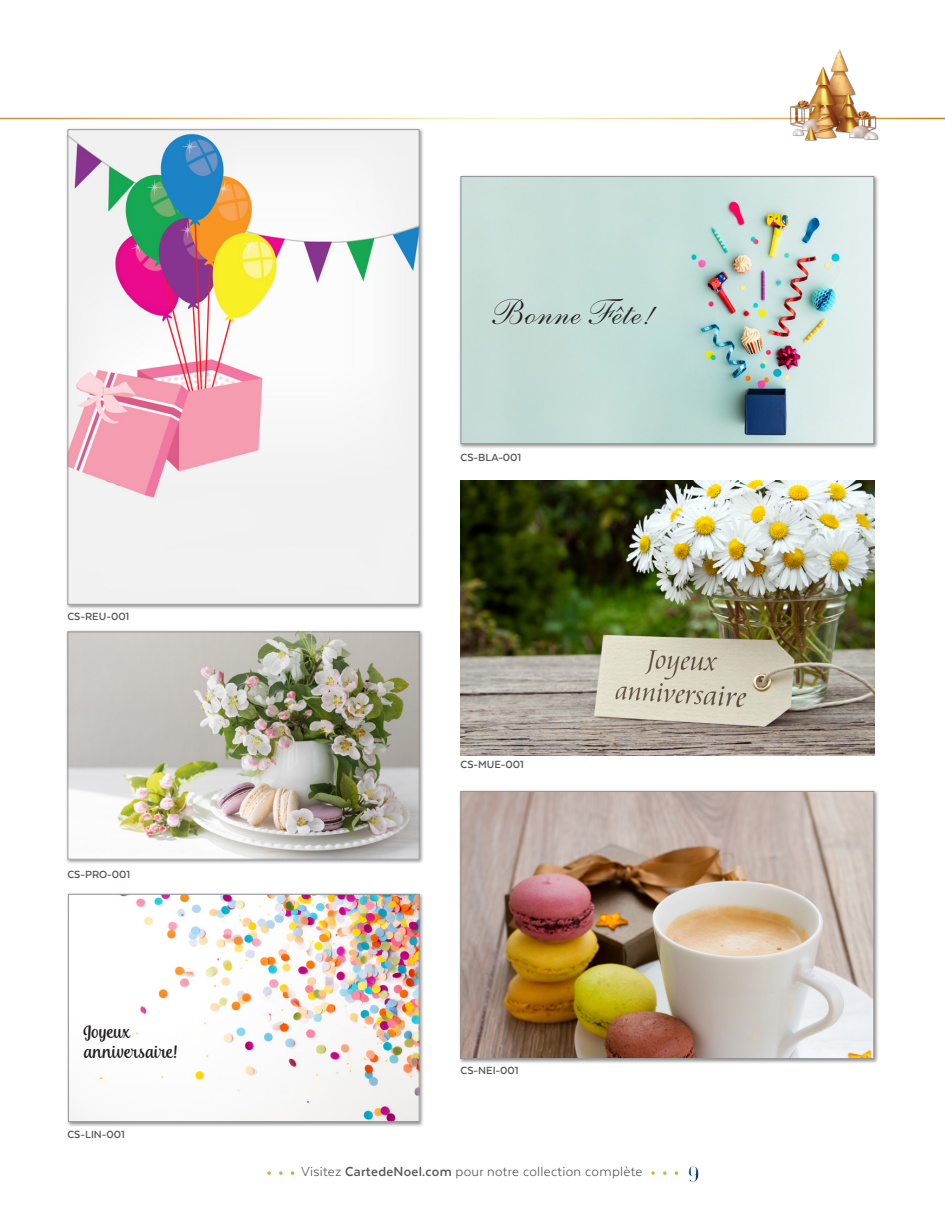
<style>
.page{position:relative;width:945px;height:1215px;background:#fff}
.page>*{position:absolute;margin:0;border:0;box-sizing:border-box;transform-origin:0 0}
.texte{font:36px "Shelley LT Std Script";letter-spacing:.02em;color:#231f20}
.texte-2{font:18px/19.5px "Andalusia";letter-spacing:.02em;color:#231f20}
.t1{font:15px "Texta";letter-spacing:.02em;color:#57585a}
.Codes{font:700 12px "Texta";color:#57585a}
.s1{font-family:"Crimson Text";font-size:16.65px;color:#fff}
.s2{font-weight:700}
.s3{font-family:"Mona Lisa Solid ITCTT";font-size:25.5px;color:#fff}
</style>
<div class="page">
<div style="left:65px;top:127px;width:359px;height:483px;background:#231f20;opacity:.5"></div>
<img style="left:70px;top:131px;width:348px;height:472px">
<div style="left:65px;top:630px;width:359px;height:235px;background:#231f20;opacity:.5"></div>
<img style="left:70px;top:634px;width:348px;height:224px">
<div style="left:68px;top:632px;width:352px;height:228px;border:1px solid #939598"></div>
<div style="left:458px;top:789px;width:421px;height:275px;background:#231f20;opacity:.5"></div>
<img style="left:463px;top:793px;width:409px;height:264px">
<div style="left:461px;top:791px;width:413px;height:268px;border:1px solid #939598"></div>
<div style="left:458px;top:174px;width:421px;height:275px;background:#231f20;opacity:.5"></div>
<img style="left:463px;top:178px;width:409px;height:264px">
<div style="left:461px;top:176px;width:413px;height:268px;border:1px solid #939598"></div>
<img style="left:461px;top:480px;width:413px;height:276px">
<div style="left:66px;top:892px;width:358px;height:235px;background:#231f20;opacity:.5"></div>
<img style="left:70px;top:896px;width:348px;height:224px">
<div style="left:68px;top:894px;width:352px;height:228px;border:1px solid #939598"></div>
<img style="left:770px;top:49px;width:124px;height:92px">
<p class="Codes" style="left:68px;top:610px;width:63px">CS-REU-001</p>
<p class="Codes" style="left:68px;top:868px;width:64px">CS-PRO-001</p>
<p class="texte-2" style="left:84px;top:1022px;width:95px">Joyeux anniversaire!</p>
<p class="Codes" style="left:68px;top:1128px;width:59px">CS-LIN-001</p>
<p class="texte" style="left:492px;top:291px;width:164px">Bonne Fête!</p>
<p class="Codes" style="left:461px;top:451px;width:62px">CS-BLA-001</p>
<p class="Codes" style="left:461px;top:759px;width:65px">CS-MUE-001</p>
<p class="Codes" style="left:461px;top:1065px;width:60px">CS-NEI-001</p>
<p class="t1" style="left:266px;top:1164px;width:435px"><span class="s1">• • •</span> Visitez <span class="s2">CartedeNoel.com</span> pour notre collection complète <span class="s1">• • •</span> <span class="s3">9</span></p>
</div>
